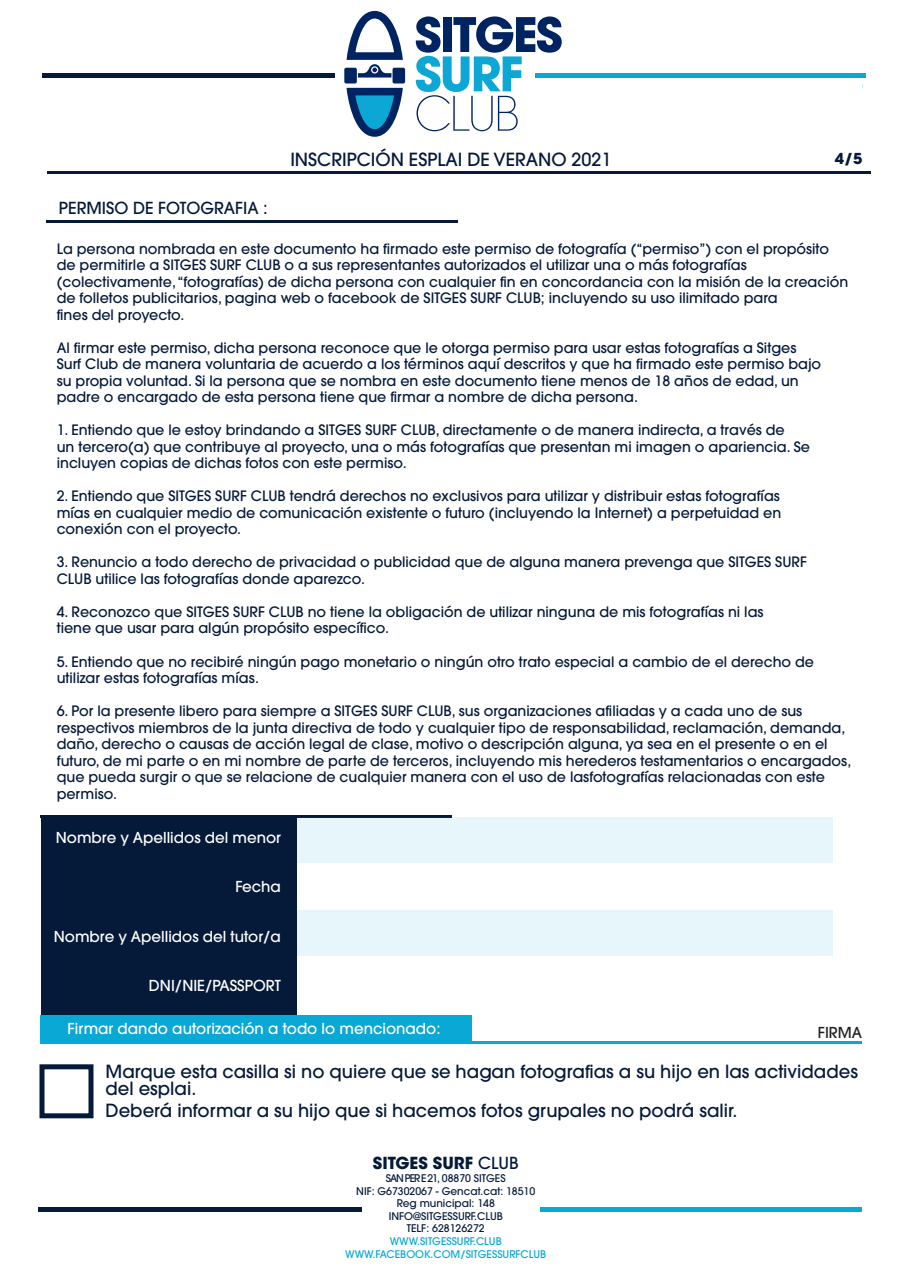
<style>
.page{position:relative;width:902px;height:1272px;background:#fff}
.page>*{position:absolute;margin:0;border:0;box-sizing:border-box;transform-origin:0 0}
.t1{font:500 18px/16.5px "Avant Garde LT";color:#051a39}
.t2{font:500 16.5px "Avant Garde LT";color:#051a39}
.t3{font:700 16.5px "ITC Avant Garde Std";color:#051a39}
.t4{font:500 15px "Avant Garde LT";color:#fff}
.t5{font:500 15px "Avant Garde LT";color:#231f20}
.t6{font:700 15px "Avant Garde LT";color:#051a39}
.t7{font:500 14.25px/16.5px "Avant Garde LT";color:#051a39}
.t8{font:500 10.5px/12.6px "Avant Garde LT";color:#051a39;text-align:center}
.t9{font:500 10.5px/12.6px "Avant Garde LT";color:#09a8d5;text-align:center}
.s1{font-family:"Avant Garde LT";font-weight:500}
</style>
<div class="page">
<hr style="left:38px;top:1207px;width:324px;height:4px;background:#051a39">
<hr style="left:540px;top:1207px;width:321px;height:4px;background:#09a8d5">
<hr style="left:42px;top:73px;width:292px;height:4px;background:#051a39">
<hr style="left:535px;top:73px;width:330px;height:4px;background:#09a8d5">
<svg style="left:416px;top:16px;width:145px;height:115px"></svg>
<svg style="left:346px;top:87px;width:57px;height:50px"></svg>
<svg style="left:344px;top:10px;width:62px;height:68px"></svg>
<div style="left:344px;top:68px;width:13px;height:15px;background:#002461;border-radius:2px"></div>
<div style="left:392px;top:68px;width:13px;height:15px;background:#002461;border-radius:2px"></div>
<hr style="left:47px;top:171px;width:823px;height:2px;background:#051a39">
<hr style="left:46px;top:221px;width:412px;height:2px;background:#051a39">
<hr style="left:41px;top:815px;width:411px;height:2px;background:#051a39">
<div style="left:41px;top:815px;width:255px;height:200px;background:#051a39"></div>
<div style="left:297px;top:817px;width:535px;height:45px;background:#e6f6fa"></div>
<div style="left:297px;top:910px;width:535px;height:45px;background:#e6f6fa"></div>
<div style="left:41px;top:1015px;width:431px;height:28px;background:#09a8d5"></div>
<hr style="left:469px;top:1041px;width:392px;height:2px;background:#09a8d5">
<div style="left:39px;top:1064px;width:54px;height:54px;border:5px solid #051a39"></div>
<p class="t2" style="left:59px;top:198px;width:210px">PERMISO DE FOTOGRAFIA :</p>
<p class="t1" style="left:290px;top:151px;width:323px">INSCRIPCIÓN ESPLAI DE VERANO 2021</p>
<p class="t6" style="left:834px;top:149px;width:29px">4/5</p>
<p class="t7" style="left:57px;top:240px;width:793px">La persona nombrada en este documento ha firmado este permiso de fotografía (“permiso”) con el propósito de permitirle a SITGES SURF CLUB o a sus representantes autorizados el utilizar una o más fotografías (colectivamente, “fotografías) de dicha persona con cualquier fin en concordancia con la misión de la creación de folletos publicitarios, pagina web o facebook de SITGES SURF CLUB; incluyendo su uso ilimitado para<br>fines del proyecto.</p>
<p class="t7" style="left:57px;top:339px;width:766px">Al firmar este permiso, dicha persona reconoce que le otorga permiso para usar estas fotografías a Sitges Surf Club de manera voluntaria de acuerdo a los términos aquí descritos y que ha firmado este permiso bajo su propia voluntad. Si la persona que se nombra en este documento tiene menos de 18 años de edad, un padre o encargado de esta persona tiene que firmar a nombre de dicha persona.</p>
<p class="t7" style="left:57px;top:422px;width:754px">1. Entiendo que le estoy brindando a SITGES SURF CLUB, directamente o de manera indirecta, a través de<br>un tercero(a) que contribuye al proyecto, una o más fotografías que presentan mi imagen o apariencia. Se incluyen copias de dichas fotos con este permiso.</p>
<p class="t7" style="left:57px;top:488px;width:726px;text-align:justify">2. Entiendo que SITGES SURF CLUB tendrá derechos no exclusivos para utilizar y distribuir estas fotografías mías en cualquier medio de comunicación existente o futuro (incluyendo la Internet) a perpetuidad en conexión con el proyecto.</p>
<p class="t7" style="left:57px;top:554px;width:751px">3. Renuncio a todo derecho de privacidad o publicidad que de alguna manera prevenga que SITGES SURF<br>CLUB utilice las fotografías donde aparezco.</p>
<p class="t7" style="left:57px;top:603px;width:708px">4. Reconozco que SITGES SURF CLUB no tiene la obligación de utilizar ninguna de mis fotografías ni las tiene que usar para algún propósito específico.</p>
<p class="t7" style="left:57px;top:653px;width:758px">5. Entiendo que no recibiré ningún pago monetario o ningún otro trato especial a cambio de el derecho de utilizar estas fotografías mías.</p>
<p class="t7" style="left:57px;top:702px;width:796px">6. Por la presente libero para siempre a SITGES SURF CLUB, sus organizaciones afiliadas y a cada uno de sus respectivos miembros de la junta directiva de todo y cualquier tipo de responsabilidad, reclamación, demanda, daño, derecho o causas de acción legal de clase, motivo o descripción alguna, ya sea en el presente o en el futuro, de mi parte o en mi nombre de parte de terceros, incluyendo mis herederos testamentarios o encargados, que pueda surgir o que se relacione de cualquier manera con el uso de lasfotografías relacionadas con este permiso.</p>
<p class="t4" style="left:56px;top:828px;width:227px">Nombre y Apellidos del menor</p>
<p class="t4" style="left:235px;top:877px;width:47px">Fecha</p>
<p class="t4" style="left:54px;top:927px;width:229px">Nombre y Apellidos del tutor/a</p>
<p class="t4" style="left:149px;top:976px;width:134px">DNI/NIE/PASSPORT</p>
<p class="t4" style="left:68px;top:1019px;width:374px">Firmar dando autorización a todo lo mencionado:</p>
<p class="t5" style="left:817px;top:1023px;width:46px">FIRMA</p>
<p class="t1" style="left:105px;top:1063px;width:753px">Marque esta casilla si no quiere que se hagan fotografias a su hijo en las actividades del esplai.</p>
<p class="t1" style="left:105px;top:1102px;width:633px">Deberá informar a su hijo que si hacemos fotos grupales no podrá salir.</p>
<p class="t3" style="left:373px;top:1152px;width:147px">SITGES SURF <span class="s1">CLUB</span></p>
<p class="t8" style="left:356px;top:1171px;width:180px">SAN PER E 21, 08870 SITGES<br>NIF: G67302067 - Gencat.cat: 18510<br>Reg municipal: 148<br>INFO@SITGESSURF.CLUB<br>TELF: 628126272</p>
<p class="t9" style="left:345px;top:1234px;width:203px">WWW.SITGESSURF.CLUB<br>WWW.FACEBOOK.COM/SITGESSURFCLUB</p>
</div>
